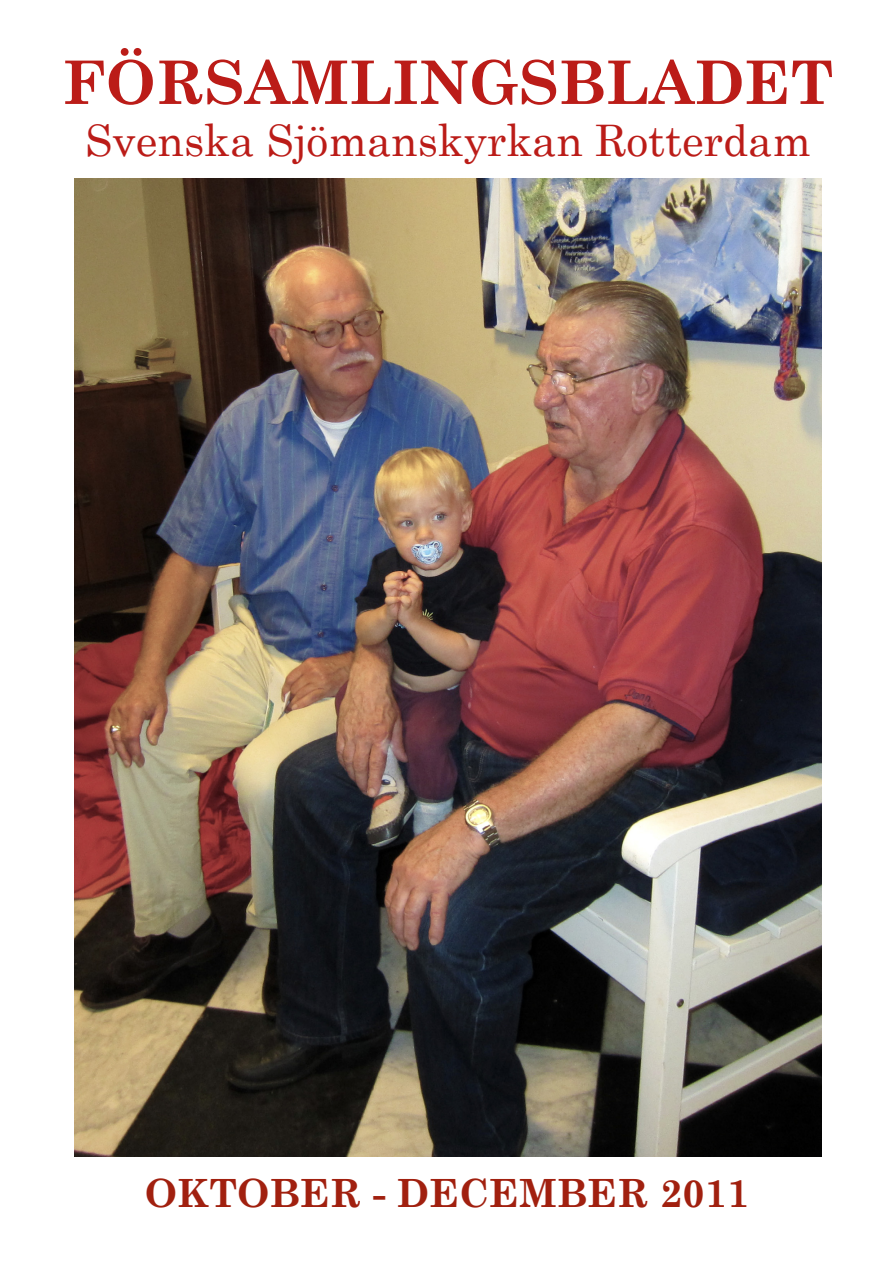
<style>
.page{position:relative;width:893px;height:1263px;background:#fff}
.page>*{position:absolute;margin:0;border:0;box-sizing:border-box;transform-origin:0 0}
.t1{font:700 60px "Century Schoolbook";color:#bb1c18}
.t2{font:43.5px "Century Schoolbook";color:#bb1c18}
.t3{font:700 39px "Century Schoolbook";color:#a1200f}
</style>
<div class="page">
<img style="left:74px;top:179px;width:747px;height:978px">
<p class="t1" style="left:62px;top:36px;width:772px">FÖRSAMLINGSBLADET</p>
<p class="t2" style="left:85px;top:104px;width:727px">Svenska Sjömanskyrkan Rotterdam</p>
<p class="t3" style="left:145px;top:1163px;width:606px">OKTOBER - DECEMBER 2011</p>
</div>
